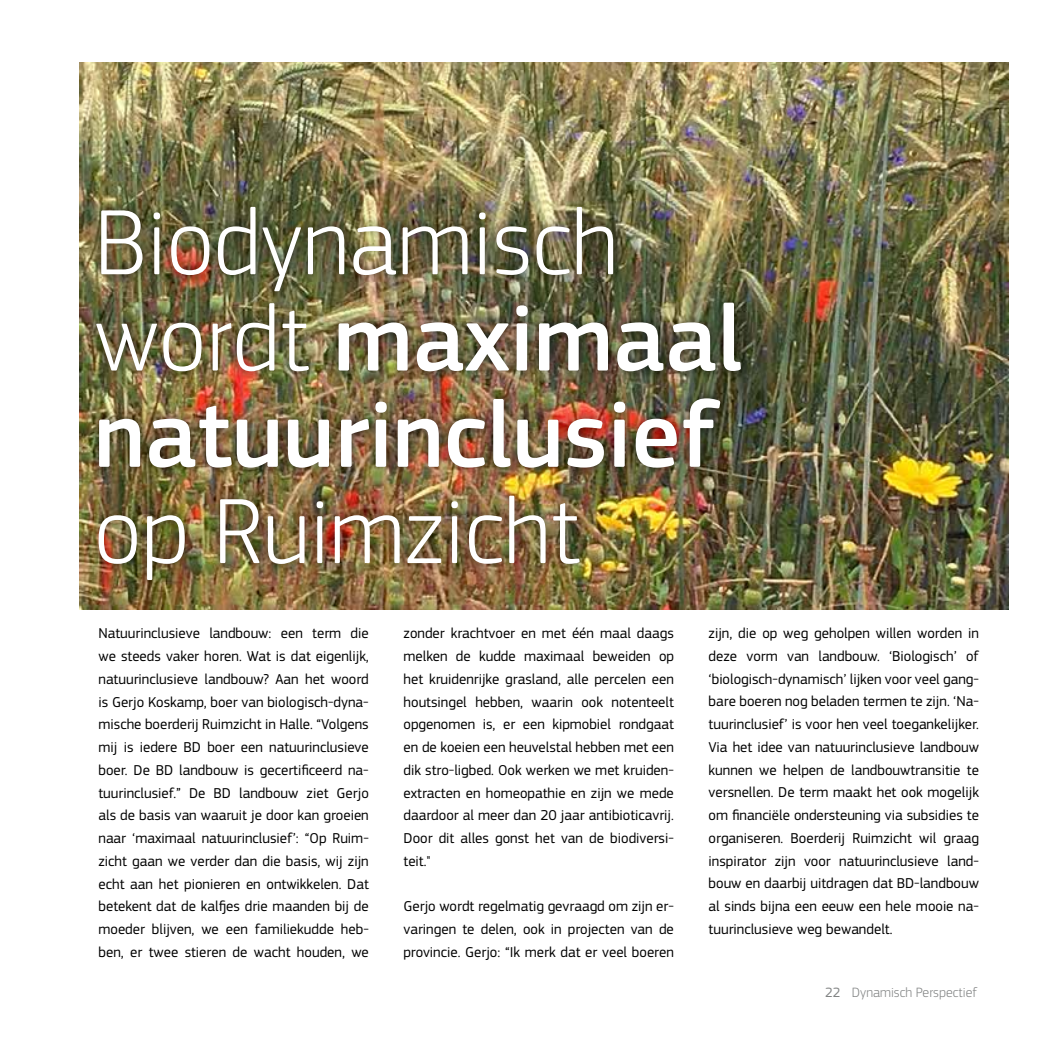
<style>
.page{position:relative;width:1042px;height:1042px;background:#fff}
.page>*{position:absolute;margin:0;border:0;box-sizing:border-box;transform-origin:0 0}
.t1{font:500 96.25px/96.2px "PF Square Sans Pro";color:#fff}
.t2{font:300 96.25px "PF Square Sans Pro";color:#fff}
.t3{font:14.88px/22.8px "PF Square Sans Pro";color:#000;text-align:justify}
.t4{font:300 14px "PF Square Sans Pro";color:#818383}
.s1{font-weight:300}
.s2{font-weight:400}
</style>
<div class="page">
<img style="left:79px;top:62px;width:929px;height:547px">
<div style="left:86px;top:196px;width:666px;height:394px;background:#000;opacity:.75"></div>
<h1 class="t1" style="left:94px;top:196px;width:650px"><span class="s1">Biodynamisch wordt</span> maximaal natuurinclusief</h1>
<h1 class="t2" style="left:94px;top:475px;width:487px">op Ruimzicht</h1>
<p class="t3" style="left:98px;top:622px;width:272px">Natuurinclusieve landbouw: een term die we steeds vaker horen. Wat is dat eigenlijk, natuurinclusieve landbouw? Aan het woord is Gerjo Koskamp, boer van biologisch-dyna&shy;mische boerderij Ruimzicht in Halle. “Volgens mij is iedere BD boer een natuurinclusieve boer. De BD landbouw is gecertificeerd na&shy;tuurinclusief.” De BD landbouw ziet Gerjo als de basis van waaruit je door kan groeien naar ‘maximaal natuurinclusief’: “Op Ruim&shy;zicht gaan we verder dan die basis, wij zijn echt aan het pionieren en ontwikkelen. Dat betekent dat de kalfjes drie maanden bij de moeder blijven, we een familiekudde heb&shy;ben, er twee stieren de wacht houden, we</p>
<p class="t3" style="left:403px;top:622px;width:272px">zonder krachtvoer en met één maal daags melken de kudde maximaal beweiden op het kruidenrijke grasland, alle percelen een houtsingel hebben, waarin ook notenteelt opgenomen is, er een kipmobiel rondgaat en de koeien een heuvelstal hebben met een dik stro-ligbed. Ook werken we met kruiden&shy;extracten en homeopathie en zijn we mede daardoor al meer dan 20 jaar antibioticavrij.<br>Door dit alles gonst het van de biodiversi&shy;teit."</p>
<p class="t3" style="left:403px;top:895px;width:272px">Gerjo wordt regelmatig gevraagd om zijn er&shy;varingen te delen, ook in projecten van de provincie. Gerjo: “Ik merk dat er veel boeren</p>
<p class="t3" style="left:708px;top:622px;width:272px">zijn, die op weg geholpen willen worden in deze vorm van landbouw. ‘Biologisch’ of ‘biologisch-dynamisch’ lijken voor veel gang&shy;bare boeren nog beladen termen te zijn. ‘Na&shy;tuurinclusief’ is voor hen veel toegankelijker.<br>Via het idee van natuurinclusieve landbouw kunnen we helpen de landbouwtransitie te versnellen. De term maakt het ook mogelijk om financiële ondersteuning via subsidies te organiseren. Boerderij Ruimzicht wil graag inspirator zijn voor natuurinclusieve land&shy;bouw en daarbij uitdragen dat BD-landbouw al sinds bijna een eeuw een hele mooie na&shy;tuurinclusieve weg bewandelt.</p>
<p class="t4" style="left:825px;top:984px;width:154px"><span class="s2">22</span> Dynamisch Perspectief</p>
</div>
